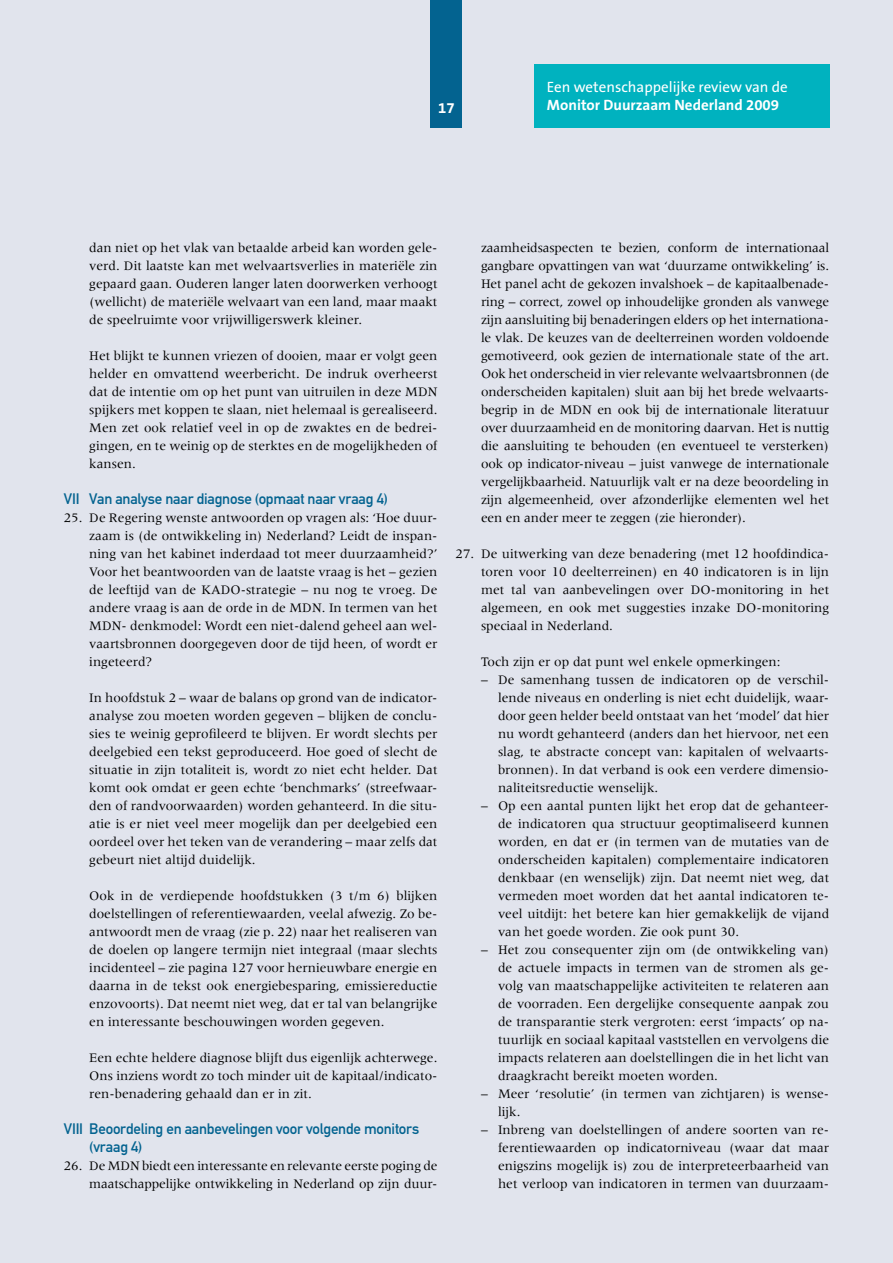
<style>
.page{position:relative;width:893px;height:1263px;background:#e1e4ed}
.page>*{position:absolute;margin:0;border:0;box-sizing:border-box;transform-origin:0 0}
.t1{font:15px/18px "DIN Mittelschrift Std";letter-spacing:-.015em;color:#036390}
.t2{font:15px "The Sans B5 Plain";color:#fff}
.t3{font:700 15px "The Sans B7";color:#fff}
.t4{font:13.5px/18px "Meridien LT Std";color:#000;text-align:justify}
</style>
<div class="page">
<div style="left:431px;top:0;width:31px;height:128px;background:#036390"></div>
<div style="left:534px;top:64px;width:295px;height:64px;background:#00b2bf"></div>
<p class="t3" style="left:438px;top:100px;width:16px">17</p>
<p class="t2" style="left:547px;top:79px;width:242px">Een wetenschappelijke review van de</p>
<p class="t3" style="left:547px;top:97px;width:233px">Monitor Duurzaam Nederland 2009</p>
<p class="t4" style="left:89px;top:239px;width:350px">dan niet op het vlak van betaalde arbeid kan worden gele&shy;verd. Dit laatste kan met welvaartsverlies in materiële zin gepaard gaan. Ouderen langer laten doorwerken verhoogt (wellicht) de materiële welvaart van een land, maar maakt de speelruimte voor vrijwilligerswerk kleiner.</p>
<p class="t4" style="left:89px;top:347px;width:350px">Het blijkt te kunnen vriezen of dooien, maar er volgt geen helder en omvattend weerbericht. De indruk overheerst dat de intentie om op het punt van uitruilen in deze MDN spijkers met koppen te slaan, niet helemaal is gerealiseerd.<br>Men zet ook relatief veel in op de zwaktes en de bedrei&shy;gingen, en te weinig op de sterktes en de mogelijkheden of kansen.</p>
<p class="t1" style="left:64px;top:490px;width:326px">VII Van analyse naar diagnose (opmaat naar vraag 4)</p>
<p class="t4" style="left:89px;top:509px;width:350px;text-indent:-26px">25. De Regering wenste antwoorden op vragen als: ‘Hoe duur&shy;zaam is (de ontwikkeling in) Nederland? Leidt de inspan&shy;ning van het kabinet inderdaad tot meer duurzaamheid?’ Voor het beantwoorden van de laatste vraag is het – gezien de leeftijd van de KADO-strategie – nu nog te vroeg. De andere vraag is aan de orde in de MDN. In termen van het MDN- denkmodel: Wordt een niet-dalend geheel aan wel&shy;vaartsbronnen doorgegeven door de tijd heen, of wordt er ingeteerd?</p>
<p class="t4" style="left:89px;top:689px;width:350px">In hoofdstuk 2 – waar de balans op grond van de indicator&shy;analyse zou moeten worden gegeven – blijken de conclu&shy;sies te weinig geprofileerd te blijven. Er wordt slechts per deelgebied een tekst geproduceerd. Hoe goed of slecht de situatie in zijn totaliteit is, wordt zo niet echt helder. Dat komt ook omdat er geen echte ‘benchmarks’ (streefwaar&shy;den of randvoorwaarden) worden gehanteerd. In die situ&shy;atie is er niet veel meer mogelijk dan per deelgebied een oordeel over het teken van de verandering – maar zelfs dat gebeurt niet altijd duidelijk.</p>
<p class="t4" style="left:89px;top:887px;width:350px">Ook in de verdiepende hoofdstukken (3 t/m 6) blijken doelstellingen of referentiewaarden, veelal afwezig. Zo be&shy;antwoordt men de vraag (zie p. 22) naar het realiseren van de doelen op langere termijn niet integraal (maar slechts incidenteel – zie pagina 127 voor hernieuwbare energie en daarna in de tekst ook energiebesparing, emissiereductie enzovoorts). Dat neemt niet weg, dat er tal van belangrijke en interessante beschouwingen worden gegeven.</p>
<p class="t4" style="left:89px;top:1049px;width:350px">Een echte heldere diagnose blijft dus eigenlijk achterwege.<br>Ons inziens wordt zo toch minder uit de kapitaal/indicato&shy;ren-benadering gehaald dan er in zit.</p>
<p class="t1" style="left:89px;top:1120px;width:331px;text-indent:-26px">VIII Beoordeling en aanbevelingen voor volgende monitors (vraag 4)</p>
<p class="t4" style="left:64px;top:1157px;width:375px;text-align:right">26. De MDN biedt een interessante en relevante eerste poging de maatschappelijke ontwikkeling in Nederland op zijn duur-</p>
<p class="t4" style="left:481px;top:239px;width:350px">zaamheidsaspecten te bezien, conform de internationaal gangbare opvattingen van wat ‘duurzame ontwikkeling’ is.<br>Het panel acht de gekozen invalshoek – de kapitaalbenade&shy;ring – correct, zowel op inhoudelijke gronden als vanwege zijn aansluiting bij benaderingen elders op het internationa&shy;le vlak. De keuzes van de deelterreinen worden voldoende gemotiveerd, ook gezien de internationale state of the art.<br>Ook het onderscheid in vier relevante welvaartsbronnen (de onderscheiden kapitalen) sluit aan bij het brede welvaarts&shy;begrip in de MDN en ook bij de internationale literatuur over duurzaamheid en de monitoring daarvan. Het is nuttig die aansluiting te behouden (en eventueel te versterken) ook op indicator-niveau – juist vanwege de internationale vergelijkbaarheid. Natuurlijk valt er na deze beoordeling in zijn algemeenheid, over afzonderlijke elementen wel het een en ander meer te zeggen (zie hieronder).</p>
<p class="t4" style="left:481px;top:545px;width:350px;text-indent:-26px">27. De uitwerking van deze benadering (met 12 hoofdindica&shy;toren voor 10 deelterreinen) en 40 indicatoren is in lijn met tal van aanbevelingen over DO-monitoring in het algemeen, en ook met suggesties inzake DO-monitoring speciaal in Nederland.</p>
<p class="t4" style="left:498px;top:653px;width:333px;text-align:left;text-indent:-17px">Toch zijn er op dat punt wel enkele opmerkingen:<br>De samenhang tussen de indicatoren op de verschil&shy;lende niveaus en onderling is niet echt duidelijk, waar&shy;door geen helder beeld ontstaat van het ‘model’ dat hier nu wordt gehanteerd (anders dan het hiervoor, net een slag, te abstracte concept van: kapitalen of welvaarts&shy;bronnen). In dat verband is ook een verdere dimensio&shy;naliteitsreductie wenselijk.<br>Op een aantal punten lijkt het erop dat de gehanteer&shy;de indicatoren qua structuur geoptimaliseerd kunnen worden, en dat er (in termen van de mutaties van de onderscheiden kapitalen) complementaire indicatoren denkbaar (en wenselijk) zijn. Dat neemt niet weg, dat vermeden moet worden dat het aantal indicatoren te&shy;veel uitdijt: het betere kan hier gemakkelijk de vijand van het goede worden. Zie ook punt 30.<br>Het zou consequenter zijn om (de ontwikkeling van) de actuele impacts in termen van de stromen als ge&shy;volg van maatschappelijke activiteiten te relateren aan de voorraden. Een dergelijke consequente aanpak zou de transparantie sterk vergroten: eerst ‘impacts’ op na&shy;tuurlijk en sociaal kapitaal vaststellen en vervolgens die impacts relateren aan doelstellingen die in het licht van draagkracht bereikt moeten worden.<br>Meer ‘resolutie’ (in termen van zichtjaren) is wense&shy;lijk.<br>Inbreng van doelstellingen of andere soorten van re&shy;ferentiewaarden op indicatorniveau (waar dat maar enigszins mogelijk is) zou de interpreteerbaarheid van het verloop van indicatoren in termen van duurzaam-</p>
<p class="t4" style="left:481px;top:671px;width:8px">–</p>
<p class="t4" style="left:481px;top:797px;width:8px">–</p>
<p class="t4" style="left:481px;top:941px;width:8px">–</p>
<p class="t4" style="left:481px;top:1085px;width:8px">–</p>
<p class="t4" style="left:481px;top:1121px;width:8px">–</p>
</div>
